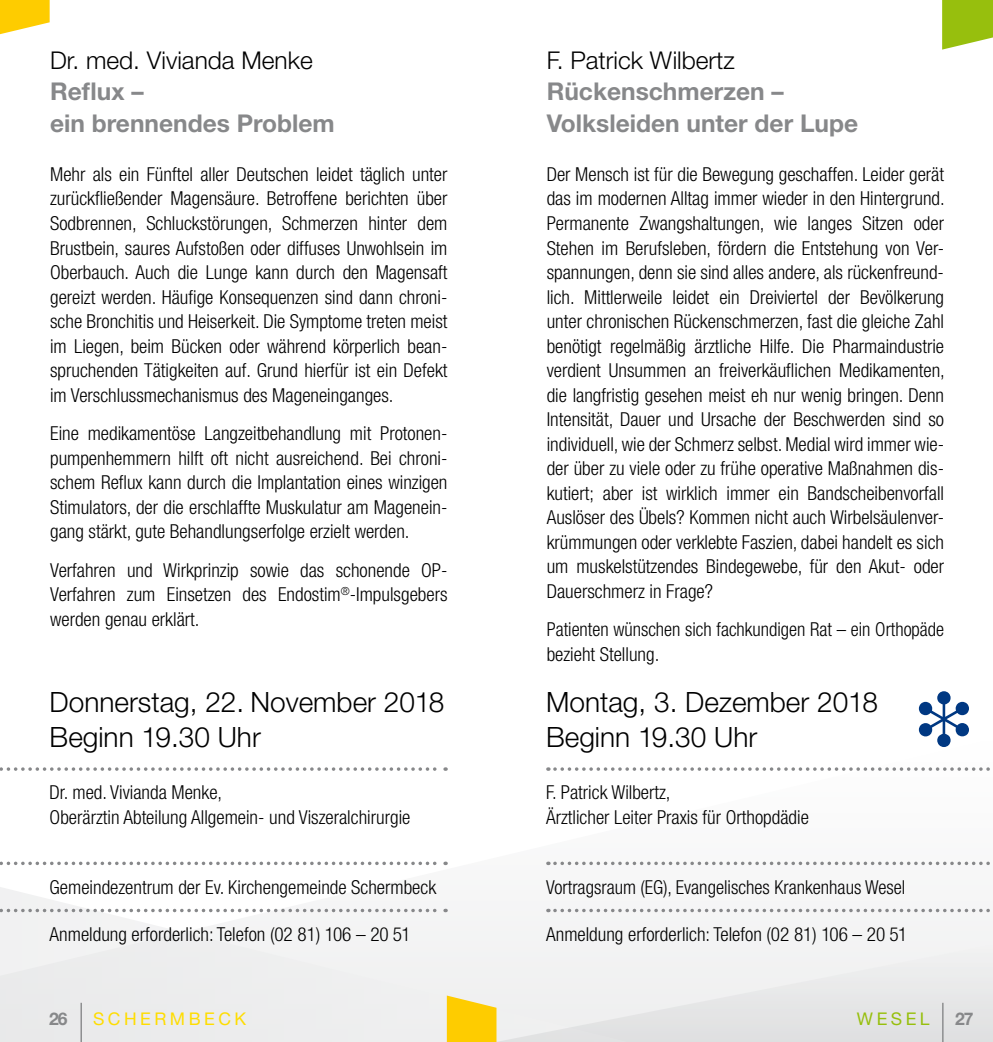
<style>
.page{position:relative;width:993px;height:1042px;background:#fff}
.page>*{position:absolute;margin:0;border:0;box-sizing:border-box;transform-origin:0 0}
.t1{font:300 28px/35px "Helvetica Neue";color:#000}
.t2{font:700 24.5px/31.5px "Helvetica Neue";color:#87888a}
.t3{font:300 24.5px "Helvetica Neue";color:#000}
.t4{font:300 condensed 19.25px/24.5px "Helvetica Neue";color:#000;text-align:justify}
.t5{font:17.5px "Helvetica Neue";letter-spacing:.2em;color:#fd0}
.t6{font:17.5px "Helvetica Neue";letter-spacing:.2em;color:#97bf0d}
.t7{font:700 17.5px "Helvetica Neue";color:#87888a}
</style>
<div class="page">
<svg style="left:0;top:887px;width:992px;height:155px"></svg>
<svg style="left:422px;top:941px;width:570px;height:101px"></svg>
<svg style="left:942px;top:0;width:50px;height:50px;background:#a4c72c"></svg>
<svg style="left:0;top:0;width:50px;height:34px"></svg>
<svg style="left:554px;top:767px;width:436px;height:4px"></svg>
<svg style="left:554px;top:861px;width:436px;height:4px"></svg>
<svg style="left:554px;top:909px;width:438px;height:3px"></svg>
<svg style="left:0;top:767px;width:446px;height:4px"></svg>
<svg style="left:0;top:861px;width:446px;height:4px"></svg>
<svg style="left:0;top:909px;width:446px;height:3px"></svg>
<hr style="left:941px;top:1003px;width:2px;height:39px;background:#87888a">
<hr style="left:80px;top:1003px;width:2px;height:39px;background:#87888a">
<svg style="left:446px;top:995px;width:50px;height:47px;background:#fbd125"></svg>
<p class="t3" style="left:50px;top:45px;width:264px">Dr. med. Vivianda Menke</p>
<p class="t2" style="left:50px;top:75px;width:286px">Reflux –<br>ein brennendes Problem</p>
<p class="t4" style="left:50px;top:162px;width:399px">Mehr als ein Fünftel aller Deutschen leidet täglich unter zurückfließender Magensäure. Betroffene berichten über Sodbrennen, Schluckstörungen, Schmerzen hinter dem Brustbein, saures Aufstoßen oder diffuses Unwohlsein im Oberbauch. Auch die Lunge kann durch den Magensaft gereizt werden. Häufige Konsequenzen sind dann chroni&shy;sche Bronchitis und Heiserkeit. Die Symptome treten meist im Liegen, beim Bücken oder während körperlich bean&shy;spruchenden Tätigkeiten auf. Grund hierfür ist ein Defekt im Verschlussmechanismus des Mageneinganges.</p>
<p class="t4" style="left:50px;top:421px;width:399px">Eine medikamentöse Langzeitbehandlung mit Protonen&shy;pumpenhemmern hilft oft nicht ausreichend. Bei chroni&shy;schem Reflux kann durch die Implantation eines winzigen Stimulators, der die erschlaffte Muskulatur am Magenein&shy;gang stärkt, gute Behandlungserfolge erzielt werden.</p>
<p class="t4" style="left:50px;top:557px;width:399px">Verfahren und Wirkprinzip sowie das schonende OP-Verfahren zum Einsetzen des Endostim<sup>®</sup>-Impulsgebers werden genau erklärt.</p>
<h1 class="t1" style="left:50px;top:684px;width:396px">Donnerstag, 22. November 2018<br>Beginn 19.30 Uhr</h1>
<p class="t4" style="left:50px;top:780px;width:362px">Dr. med. Vivianda Menke,<br>Oberärztin Abteilung Allgemein- und Viszeralchirurgie</p>
<p class="t4" style="left:50px;top:874px;width:388px">Gemeindezentrum der Ev. Kirchengemeinde Schermbeck</p>
<p class="t4" style="left:50px;top:921px;width:362px">Anmeldung erforderlich: Telefon (02 81) 106 – 20 51</p>
<p class="t3" style="left:546px;top:45px;width:190px">F. Patrick Wilbertz</p>
<p class="t2" style="left:546px;top:75px;width:313px">Rückenschmerzen –<br>Volksleiden unter der Lupe</p>
<p class="t4" style="left:546px;top:162px;width:399px">Der Mensch ist für die Bewegung geschaffen. Leider gerät das im modernen Alltag immer wieder in den Hintergrund.<br>Permanente Zwangshaltungen, wie langes Sitzen oder Stehen im Berufsleben, fördern die Entstehung von Ver&shy;spannungen, denn sie sind alles andere, als rückenfreund&shy;lich. Mittlerweile leidet ein Dreiviertel der Bevölkerung unter chronischen Rückenschmerzen, fast die gleiche Zahl benötigt regelmäßig ärztliche Hilfe. Die Pharmaindustrie verdient Unsummen an freiverkäuflichen Medikamenten, die langfristig gesehen meist eh nur wenig bringen. Denn Intensität, Dauer und Ursache der Beschwerden sind so individuell, wie der Schmerz selbst. Medial wird immer wie&shy;der über zu viele oder zu frühe operative Maßnahmen dis&shy;kutiert; aber ist wirklich immer ein Bandscheibenvorfall Auslöser des Übels? Kommen nicht auch Wirbelsäulenver&shy;krümmungen oder verklebte Faszien, dabei handelt es sich um muskelstützendes Bindegewebe, für den Akut- oder Dauerschmerz in Frage?</p>
<p class="t4" style="left:546px;top:617px;width:399px">Patienten wünschen sich fachkundigen Rat – ein Orthopäde bezieht Stellung.</p>
<h1 class="t1" style="left:546px;top:684px;width:333px">Montag, 3. Dezember 2018<br>Beginn 19.30 Uhr</h1>
<p class="t4" style="left:546px;top:780px;width:264px">F. Patrick Wilbertz,<br>Ärztlicher Leiter Praxis für Orthopdädie</p>
<p class="t4" style="left:546px;top:874px;width:360px">Vortragsraum (EG), Evangelisches Krankenhaus Wesel</p>
<p class="t4" style="left:546px;top:921px;width:362px">Anmeldung erforderlich: Telefon (02 81) 106 – 20 51</p>
<p class="t7" style="left:49px;top:1007px;width:20px">26</p>
<p class="t5" style="left:93px;top:1008px;width:155px">SCHERMBECK</p>
<p class="t6" style="left:856px;top:1008px;width:74px">WESEL</p>
<p class="t7" style="left:954px;top:1007px;width:20px">27</p>
</div>
